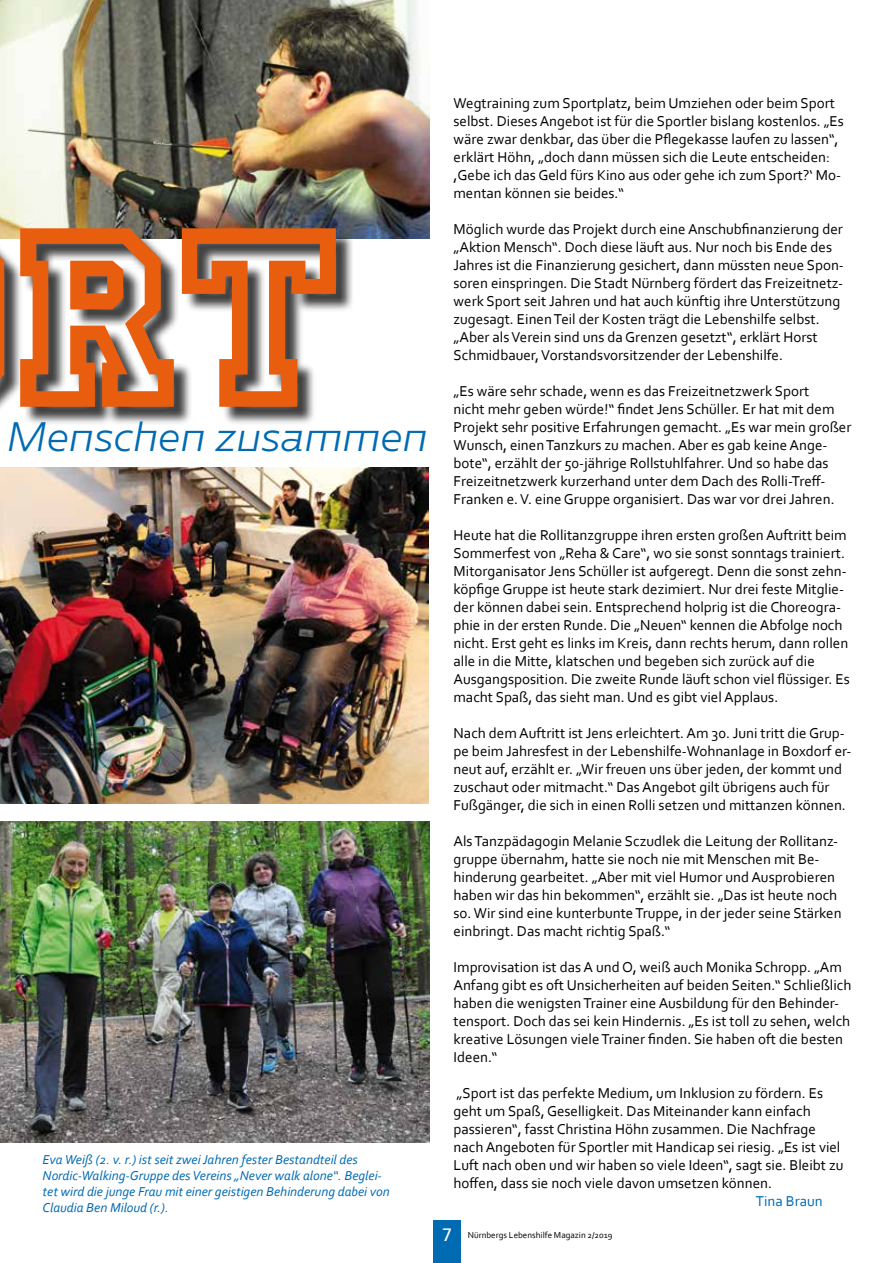
<style>
.page{position:relative;width:893px;height:1263px;background:#fff}
.page>*{position:absolute;margin:0;border:0;box-sizing:border-box;transform-origin:0 0}
.t1{font:267.45px "Princetown LET";color:#e95d0f}
.t2{font:italic 300 36px "Caprina";color:#006ab3}
.t3{font:15px/18px "Corbel";color:#000}
.t4{font:15px "Corbel";color:#006ab3}
.t5{font:italic 13.5px/16.2px "Corbel";color:#006ab3}
.t6{font:9px "Corbel";color:#000}
.s1{font-family:"Frutiger";font-size:18px;color:#fff}
</style>
<div class="page">
<div style="left:433px;top:1220px;width:27px;height:43px;background:#006ab3"></div>
<img style="left:0;top:468px;width:429px;height:336px">
<img style="left:0;top:821px;width:429px;height:322px">
<img style="left:0;top:0;width:429px;height:238px">
<div style="left:0;top:231px;width:355px;height:194px;background:#000;opacity:.75"></div>
<h1 class="t1" style="left:12px;top:160px;width:329px">rt</h1>
<h2 class="t2" style="left:6px;top:412px;width:423px">Menschen zusammen</h2>
<p class="t5" style="left:43px;top:1151px;width:349px">Eva Weiß (2. v. r.) ist seit zwei Jahren fester Bestandteil des Nordic-Walking-Gruppe des Vereins „Never walk alone“. Beglei&shy;tet wird die junge Frau mit einer geistigen Behinderung dabei von Claudia Ben Miloud (r.).</p>
<p class="t3" style="left:454px;top:94px;width:392px">Wegtraining zum Sportplatz, beim Umziehen oder beim Sport selbst. Dieses Angebot ist für die Sportler bislang kostenlos. „Es wäre zwar denkbar, das über die Pflegekasse laufen zu lassen“, erklärt Höhn, „doch dann müssen sich die Leute entscheiden: ,Gebe ich das Geld fürs Kino aus oder gehe ich zum Sport?‘ Mo&shy;mentan können sie beides.“</p>
<p class="t3" style="left:454px;top:220px;width:392px">Möglich wurde das Projekt durch eine Anschubfinanzierung der „Aktion Mensch“. Doch diese läuft aus. Nur noch bis Ende des Jahres ist die Finanzierung gesichert, dann müssten neue Spon&shy;soren einspringen. Die Stadt Nürnberg fördert das Freizeitnetz&shy;werk Sport seit Jahren und hat auch künftig ihre Unterstützung zugesagt. Einen Teil der Kosten trägt die Lebenshilfe selbst. „Aber als Verein sind uns da Grenzen gesetzt“, erklärt Horst Schmidbauer, Vorstandsvorsitzender der Lebenshilfe.</p>
<p class="t3" style="left:454px;top:382px;width:399px">„Es wäre sehr schade, wenn es das Freizeitnetzwerk Sport<br>nicht mehr geben würde!“ findet Jens Schüller. Er hat mit dem Projekt sehr positive Erfahrungen gemacht. „Es war mein großer Wunsch, einen Tanzkurs zu machen. Aber es gab keine Ange&shy;bote“, erzählt der 50-jährige Rollstuhlfahrer. Und so habe das Freizeitnetzwerk kurzerhand unter dem Dach des Rolli-Treff-Franken e. V. eine Gruppe organisiert. Das war vor drei Jahren.</p>
<p class="t3" style="left:454px;top:526px;width:398px">Heute hat die Rollitanzgruppe ihren ersten großen Auftritt beim Sommerfest von „Reha &amp; Care“, wo sie sonst sonntags trainiert.<br>Mitorganisator Jens Schüller ist aufgeregt. Denn die sonst zehn&shy;köpfige Gruppe ist heute stark dezimiert. Nur drei feste Mitglie&shy;der können dabei sein. Entsprechend holprig ist die Choreogra&shy;phie in der ersten Runde. Die „Neuen“ kennen die Abfolge noch nicht. Erst geht es links im Kreis, dann rechts herum, dann rollen alle in die Mitte, klatschen und begeben sich zurück auf die Ausgangsposition. Die zweite Runde läuft schon viel flüssiger. Es macht Spaß, das sieht man. Und es gibt viel Applaus.</p>
<p class="t3" style="left:454px;top:724px;width:399px">Nach dem Auftritt ist Jens erleichtert. Am 30. Juni tritt die Grup&shy;pe beim Jahresfest in der Lebenshilfe-Wohnanlage in Boxdorf er&shy;neut auf, erzählt er. „Wir freuen uns über jeden, der kommt und zuschaut oder mitmacht.“ Das Angebot gilt übrigens auch für Fußgänger, die sich in einen Rolli setzen und mittanzen können.</p>
<p class="t3" style="left:454px;top:832px;width:390px">Als Tanzpädagogin Melanie Sczudlek die Leitung der Rollitanz&shy;gruppe übernahm, hatte sie noch nie mit Menschen mit Be&shy;hinderung gearbeitet. „Aber mit viel Humor und Ausprobieren haben wir das hin bekommen“, erzählt sie. „Das ist heute noch so. Wir sind eine kunterbunte Truppe, in der jeder seine Stärken einbringt. Das macht richtig Spaß.“</p>
<p class="t3" style="left:454px;top:958px;width:399px">Improvisation ist das A und O, weiß auch Monika Schropp. „Am Anfang gibt es oft Unsicherheiten auf beiden Seiten.“ Schließlich haben die wenigsten Trainer eine Ausbildung für den Behinder&shy;tensport. Doch das sei kein Hindernis. „Es ist toll zu sehen, welch kreative Lösungen viele Trainer finden. Sie haben oft die besten Ideen.“</p>
<p class="t3" style="left:454px;top:1084px;width:391px">„Sport ist das perfekte Medium, um Inklusion zu fördern. Es geht um Spaß, Geselligkeit. Das Miteinander kann einfach passieren“, fasst Christina Höhn zusammen. Die Nachfrage nach Angeboten für Sportler mit Handicap sei riesig. „Es ist viel Luft nach oben und wir haben so viele Ideen“, sagt sie. Bleibt zu hoffen, dass sie noch viele davon umsetzen können.</p>
<p class="t4" style="left:756px;top:1192px;width:69px">Tina Braun</p>
<p class="t6" style="left:442px;top:1229px;width:172px"><span class="s1">7</span> Nürnbergs Lebenshilfe Magazin 2/2019</p>
</div>
